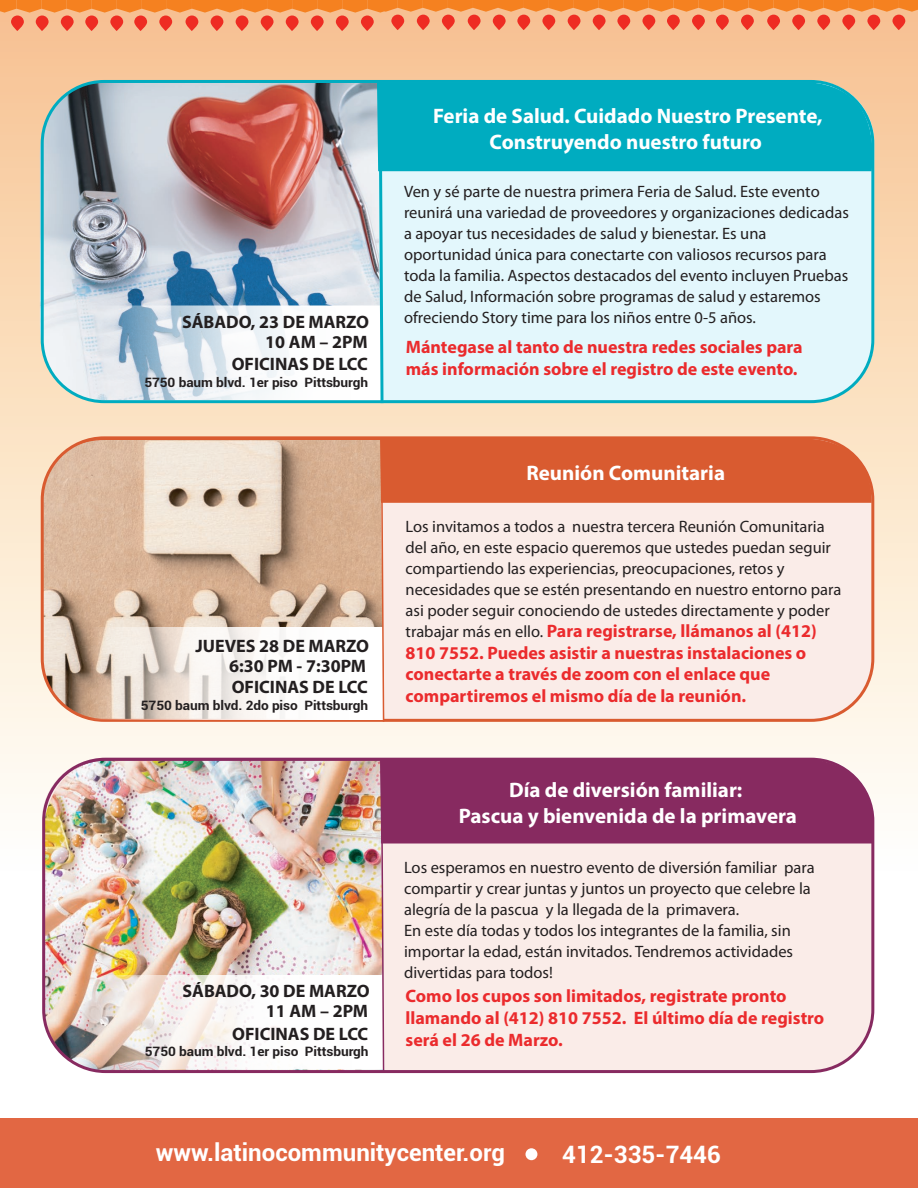
<style>
.page{position:relative;width:918px;height:1188px;background:#fff}
.page>*{position:absolute;margin:0;border:0;box-sizing:border-box;transform-origin:0 0}
.t1{font:700 24px "Roboto";color:#fff}
.t2{font:700 21px/25.5px "Myriad Pro";color:#fff;text-align:center}
.t3{font:700 18px/21.6px "Myriad Pro";color:#eb2b2d}
.t4{font:700 18px/20px "Myriad Pro";color:#231f20;text-align:right}
.t5{font:16.5px/21px "Myriad Pro";color:#231f20}
.t6{font:700 12.9px "Roboto";letter-spacing:-.005em;color:#231f20;scale:1.06 1}
.s1{font-weight:400;font-size:16.5px;color:#231f20}
</style>
<div class="page">
<div style="left:0;top:0;width:918px;height:870px;background:linear-gradient(to bottom,#f6c390,#fffffb)"></div>
<div style="left:0;top:1118px;width:918px;height:70px;background:#e26743"></div>
<div style="left:526px;top:1148px;width:11px;height:12px;background:#fff;border-radius:50%"></div>
<div style="left:42px;top:81px;width:831px;height:321px;background:#e3f7fc;border-radius:62px"></div>
<div style="left:41px;top:82px;width:836px;height:89px;background:#00acc0"></div>
<img style="left:38px;top:83px;width:52px;height:317px">
<div style="left:41px;top:80px;width:833px;height:323px;border:3px solid #00acc0;border-radius:62px"></div>
<img style="left:90px;top:80px;width:295px;height:326px">
<div style="left:42px;top:438px;width:831px;height:282px;background:#faece8;border-radius:62px"></div>
<div style="left:41px;top:439px;width:832px;height:64px;background:#d95b30"></div>
<img style="left:41px;top:440px;width:339px;height:280px">
<div style="left:41px;top:436px;width:833px;height:286px;border:3px solid #d95b30;border-radius:62px"></div>
<svg style="left:90px;top:628px;width:290px;height:92px"></svg>
<svg style="left:380px;top:438px;width:5px;height:285px"></svg>
<div style="left:42px;top:759px;width:831px;height:312px;background:#faece8;border-radius:62px"></div>
<div style="left:43px;top:759px;width:835px;height:85px;background:#872a60"></div>
<img style="left:43px;top:761px;width:48px;height:310px">
<div style="left:42px;top:758px;width:832px;height:315px;border:3px solid #872a60;border-radius:62px"></div>
<img style="left:91px;top:759px;width:294px;height:313px">
<svg style="left:361px;top:15px;width:13px;height:16px"></svg>
<svg style="left:336px;top:15px;width:13px;height:16px"></svg>
<svg style="left:311px;top:15px;width:13px;height:16px"></svg>
<svg style="left:286px;top:15px;width:13px;height:16px"></svg>
<svg style="left:261px;top:15px;width:13px;height:16px"></svg>
<svg style="left:236px;top:15px;width:13px;height:16px"></svg>
<svg style="left:211px;top:15px;width:12px;height:16px"></svg>
<svg style="left:185px;top:15px;width:13px;height:16px"></svg>
<svg style="left:159px;top:15px;width:13px;height:16px"></svg>
<svg style="left:134px;top:15px;width:13px;height:16px"></svg>
<svg style="left:110px;top:15px;width:13px;height:16px"></svg>
<svg style="left:85px;top:15px;width:13px;height:16px"></svg>
<svg style="left:61px;top:15px;width:13px;height:16px"></svg>
<svg style="left:36px;top:15px;width:13px;height:16px"></svg>
<svg style="left:11px;top:15px;width:13px;height:16px"></svg>
<svg style="left:892px;top:15px;width:13px;height:15px"></svg>
<svg style="left:867px;top:15px;width:13px;height:15px"></svg>
<svg style="left:842px;top:15px;width:13px;height:15px"></svg>
<svg style="left:817px;top:15px;width:13px;height:15px"></svg>
<svg style="left:792px;top:15px;width:13px;height:15px"></svg>
<svg style="left:767px;top:15px;width:13px;height:15px"></svg>
<svg style="left:741px;top:15px;width:13px;height:15px"></svg>
<svg style="left:716px;top:15px;width:13px;height:15px"></svg>
<svg style="left:692px;top:15px;width:13px;height:15px"></svg>
<svg style="left:667px;top:15px;width:13px;height:15px"></svg>
<svg style="left:642px;top:15px;width:13px;height:15px"></svg>
<svg style="left:617px;top:15px;width:13px;height:15px"></svg>
<svg style="left:593px;top:15px;width:13px;height:15px"></svg>
<svg style="left:568px;top:15px;width:13px;height:15px"></svg>
<svg style="left:542px;top:15px;width:13px;height:15px"></svg>
<svg style="left:517px;top:15px;width:13px;height:15px"></svg>
<svg style="left:493px;top:15px;width:13px;height:15px"></svg>
<svg style="left:468px;top:15px;width:13px;height:15px"></svg>
<svg style="left:442px;top:15px;width:13px;height:15px"></svg>
<svg style="left:417px;top:15px;width:13px;height:15px"></svg>
<svg style="left:391px;top:15px;width:13px;height:15px"></svg>
<svg style="left:0;top:0;width:918px;height:13px;background:#f58f39"></svg>
<p class="t4" style="left:182px;top:311px;width:189px">SÁBADO, 23 DE MARZO<br>10 AM – 2PM</p>
<p class="t4" style="left:232px;top:353px;width:138px">OFICINAS DE LCC</p>
<p class="t6" style="left:144px;top:373px;width:213px">5750 baum blvd. 1er piso Pittsburgh</p>
<p class="t4" style="left:195px;top:635px;width:175px">JUEVES 28 DE MARZO<br>6:30 PM - 7:30PM</p>
<p class="t4" style="left:232px;top:676px;width:138px">OFICINAS DE LCC</p>
<p class="t6" style="left:141px;top:696px;width:216px">5750 baum blvd. 2do piso Pittsburgh</p>
<p class="t4" style="left:183px;top:981px;width:189px">SÁBADO, 30 DE MARZO<br>11 AM – 2PM</p>
<p class="t4" style="left:232px;top:1023px;width:138px">OFICINAS DE LCC</p>
<p class="t6" style="left:145px;top:1043px;width:213px">5750 baum blvd. 1er piso Pittsburgh</p>
<p class="t2" style="left:433px;top:103px;width:391px">Feria de Salud. Cuidado Nuestro Presente,<br>Construyendo nuestro futuro</p>
<p class="t5" style="left:404px;top:181px;width:446px">Ven y sé parte de nuestra primera Feria de Salud. Este evento reunirá una variedad de proveedores y organizaciones dedicadas a apoyar tus necesidades de salud y bienestar. Es una oportunidad única para conectarte con valiosos recursos para toda la familia. Aspectos destacados del evento incluyen Pruebas de Salud, Información sobre programas de salud y estaremos ofreciendo Story time para los niños entre 0-5 años.</p>
<p class="t3" style="left:406px;top:336px;width:399px">Mántegase al tanto de nuestra redes sociales para más información sobre el registro de este evento.</p>
<p class="t2" style="left:526px;top:459px;width:200px">Reunión Comunitaria</p>
<p class="t5" style="left:406px;top:515px;width:437px">Los invitamos a todos a nuestra tercera Reunión Comunitaria del año, en este espacio queremos que ustedes puedan seguir compartiendo las experiencias, preocupaciones, retos y necesidades que se estén presentando en nuestro entorno para asi poder seguir conociendo de ustedes directamente y poder</p>
<p class="t3" style="left:406px;top:620px;width:413px"><span class="s1">trabajar más en ello.</span> Para registrarse, llámanos al (412)<br>810 7552. Puedes asistir a nuestras instalaciones o conectarte a través de zoom con el enlace que compartiremos el mismo día de la reunión.</p>
<p class="t2" style="left:459px;top:777px;width:340px">Día de diversión familiar:<br>Pascua y bienvenida de la primavera</p>
<p class="t5" style="left:404px;top:857px;width:412px">Los esperamos en nuestro evento de diversión familiar para compartir y crear juntas y juntos un proyecto que celebre la alegría de la pascua y la llegada de la primavera.<br>En este día todas y todos los integrantes de la familia, sin importar la edad, están invitados. Tendremos actividades divertidas para todos!</p>
<p class="t3" style="left:406px;top:985px;width:420px">Como los cupos son limitados, registrate pronto llamando al (412) 810 7552. El último día de registro será el 26 de Marzo.</p>
<h1 class="t1" style="left:156px;top:1136px;width:351px">www.latinocommunitycenter.org</h1>
<h1 class="t1" style="left:562px;top:1137px;width:160px">412-335-7446</h1>
</div>
